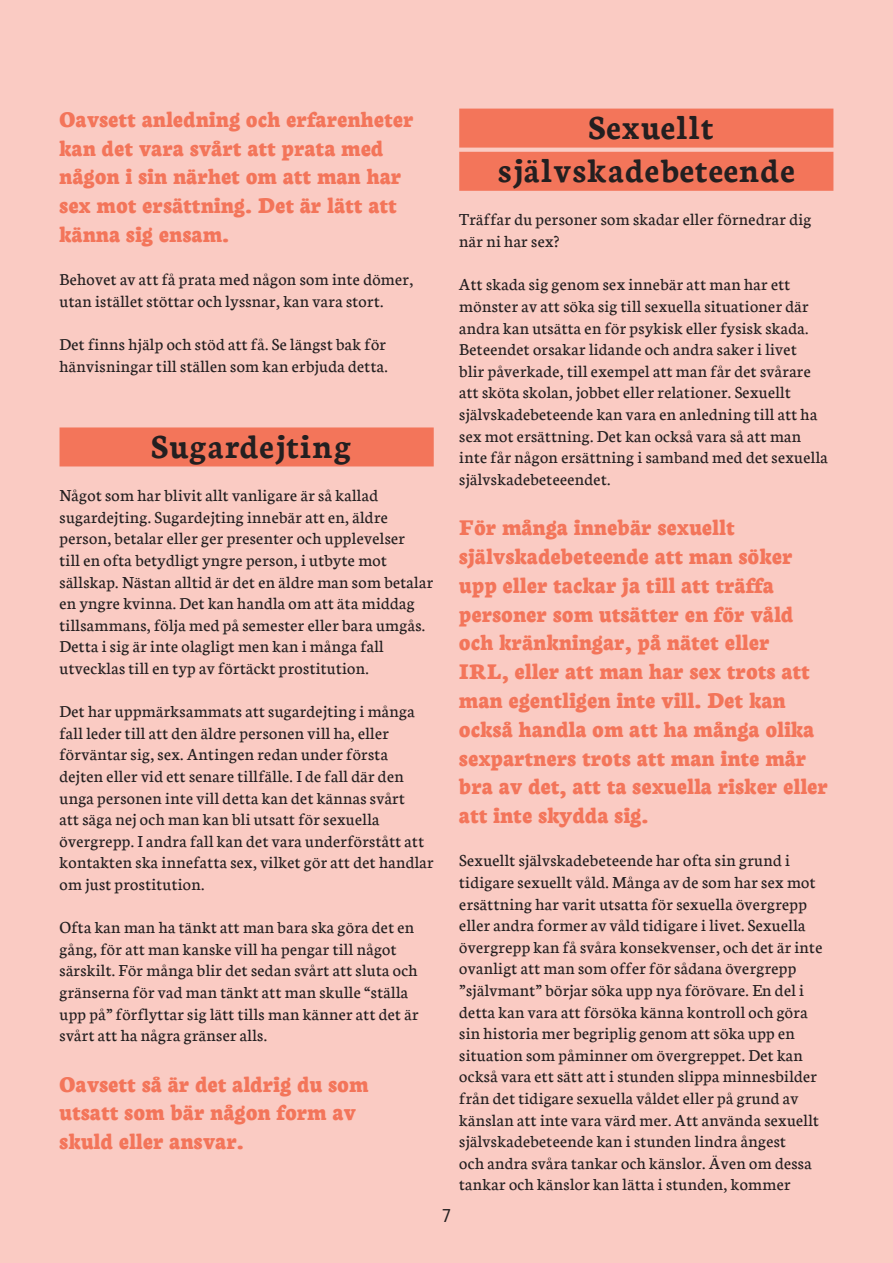
<style>
.page{position:relative;width:893px;height:1263px;background:#facbc3}
.page>*{position:absolute;margin:0;border:0;box-sizing:border-box;transform-origin:0 0}
.t1{font:700 36px/43.2px "Neuton";letter-spacing:.02em;color:#231f20;text-align:center}
.t2{font:800 24px/28.8px "Neuton";letter-spacing:.02em;color:#f3755a}
.t3{font:18px/21.6px "Neuton";letter-spacing:.02em;color:#231f20}
.t4{font:18px "Roboto Condensed";color:#231f20}
</style>
<div class="page">
<div style="left:459px;top:152px;width:374px;height:39px;background:#f3755a"></div>
<div style="left:459px;top:109px;width:374px;height:39px;background:#f3755a"></div>
<div style="left:60px;top:427px;width:374px;height:39px;background:#f3755a"></div>
<p class="t2" style="left:60px;top:105px;width:355px">Oavsett anledning och erfarenheter kan det vara svårt att prata med någon i sin närhet om att man har sex mot ersättning. Det är lätt att känna sig ensam.</p>
<p class="t3" style="left:60px;top:269px;width:355px">Behovet av att få prata med någon som inte dömer, utan istället stöttar och lyssnar, kan vara stort.</p>
<p class="t3" style="left:60px;top:333px;width:330px">Det finns hjälp och stöd att få. Se längst bak för hänvisningar till ställen som kan erbjuda detta.</p>
<h3 class="t1" style="left:151px;top:425px;width:202px">Sugardejting</h3>
<p class="t3" style="left:60px;top:485px;width:375px">Något som har blivit allt vanligare är så kallad sugardejting. Sugardejting innebär att en, äldre person, betalar eller ger presenter och upplevelser<br>till en ofta betydligt yngre person, i utbyte mot sällskap. Nästan alltid är det en äldre man som betalar en yngre kvinna. Det kan handla om att äta middag tillsammans, följa med på semester eller bara umgås.<br>Detta i sig är inte olagligt men kan i många fall utvecklas till en typ av förtäckt prostitution.</p>
<p class="t3" style="left:60px;top:701px;width:376px">Det har uppmärksammats att sugardejting i många fall leder till att den äldre personen vill ha, eller förväntar sig, sex. Antingen redan under första dejten eller vid ett senare tillfälle. I de fall där den unga personen inte vill detta kan det kännas svårt<br>att säga nej och man kan bli utsatt för sexuella övergrepp. I andra fall kan det vara underförstått att kontakten ska innefatta sex, vilket gör att det handlar om just prostitution.</p>
<p class="t3" style="left:60px;top:917px;width:360px">Ofta kan man ha tänkt att man bara ska göra det en gång, för att man kanske vill ha pengar till något särskilt. För många blir det sedan svårt att sluta och gränserna för vad man tänkt att man skulle “ställa upp på” förflyttar sig lätt tills man känner att det är svårt att ha några gränser alls.</p>
<p class="t2" style="left:60px;top:1070px;width:310px">Oavsett så är det aldrig du som utsatt som bär någon form av skuld eller ansvar.</p>
<p class="t4" style="left:442px;top:1203px;width:10px">7</p>
<h3 class="t1" style="left:498px;top:106px;width:298px">Sexuellt självskadebeteende</h3>
<p class="t3" style="left:459px;top:209px;width:354px">Träffar du personer som skadar eller förnedrar dig när ni har sex?</p>
<p class="t3" style="left:459px;top:274px;width:370px">Att skada sig genom sex innebär att man har ett mönster av att söka sig till sexuella situationer där andra kan utsätta en för psykisk eller fysisk skada.<br>Beteendet orsakar lidande och andra saker i livet<br>blir påverkade, till exempel att man får det svårare att sköta skolan, jobbet eller relationer. Sexuellt självskadebeteende kan vara en anledning till att ha sex mot ersättning. Det kan också vara så att man inte får någon ersättning i samband med det sexuella självskadebeteeendet.</p>
<p class="t2" style="left:459px;top:513px;width:370px">För många innebär sexuellt självskadebeteende att man söker upp eller tackar ja till att träffa personer som utsätter en för våld och kränkningar, på nätet eller<br>IRL, eller att man har sex trots att man egentligen inte vill. Det kan också handla om att ha många olika sexpartners trots att man inte mår bra av det, att ta sexuella risker eller att inte skydda sig.</p>
<p class="t3" style="left:459px;top:850px;width:365px">Sexuellt självskadebeteende har ofta sin grund i tidigare sexuellt våld. Många av de som har sex mot ersättning har varit utsatta för sexuella övergrepp eller andra former av våld tidigare i livet. Sexuella övergrepp kan få svåra konsekvenser, och det är inte ovanligt att man som offer för sådana övergrepp ”självmant” börjar söka upp nya förövare. En del i detta kan vara att försöka känna kontroll och göra sin historia mer begriplig genom att söka upp en situation som påminner om övergreppet. Det kan också vara ett sätt att i stunden slippa minnesbilder från det tidigare sexuella våldet eller på grund av känslan att inte vara värd mer. Att använda sexuellt självskadebeteende kan i stunden lindra ångest<br>och andra svåra tankar och känslor. Även om dessa tankar och känslor kan lätta i stunden, kommer</p>
</div>
